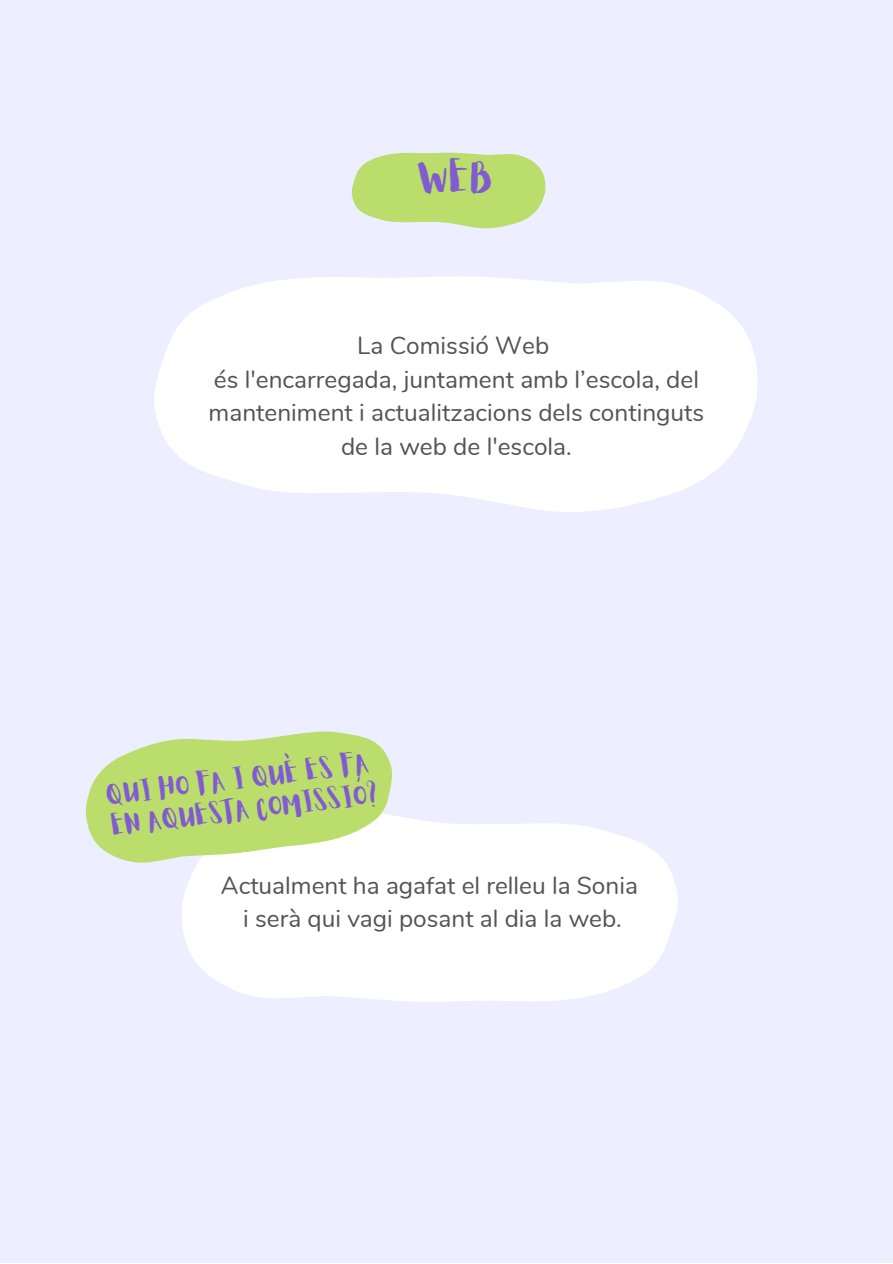
<style>
.page{position:relative;width:893px;height:1264px;background:#fff}
.page>*{position:absolute;margin:0;border:0;box-sizing:border-box;transform-origin:0 0}
.t1{font:37.5px "Aloja Extended";color:#805bd1}
.t2{font:24.45px/33.8px "Nunito";color:#545252;text-align:center}
.t3{font:24.3px/31.2px "Aloja Extended";color:#805bd1}
</style>
<div class="page">
<div style="left:0;top:0;width:892px;height:1262px;background:#edeeff"></div>
<svg style="left:154px;top:277px;width:603px;height:235px;fill:#fff"></svg>
<svg style="left:351px;top:152px;width:195px;height:77px"></svg>
<svg style="left:182px;top:817px;width:496px;height:185px;background:#fcfdff"></svg>
<svg style="left:85px;top:731px;width:315px;height:141px;background:#cbe495"></svg>
<h1 class="t1" style="left:418px;top:161px;width:79px">WEB</h1>
<p class="t2" style="left:209px;top:329px;width:497px">La Comissió Web<br>és l'encarregada, juntament amb l’escola, del manteniment i actualitzacions dels continguts de la web de l'escola.</p>
<p class="t3" style="left:105px;top:781px;width:272px;rotate:-7deg">QUI HO FA I QUÈ ES FA<br>EN AQUESTA COMISSIÓ?</p>
<p class="t2" style="left:221px;top:869px;width:418px;line-height:33.3px">Actualment ha agafat el relleu la Sonia i serà qui vagi posant al dia la web.</p>
</div>
